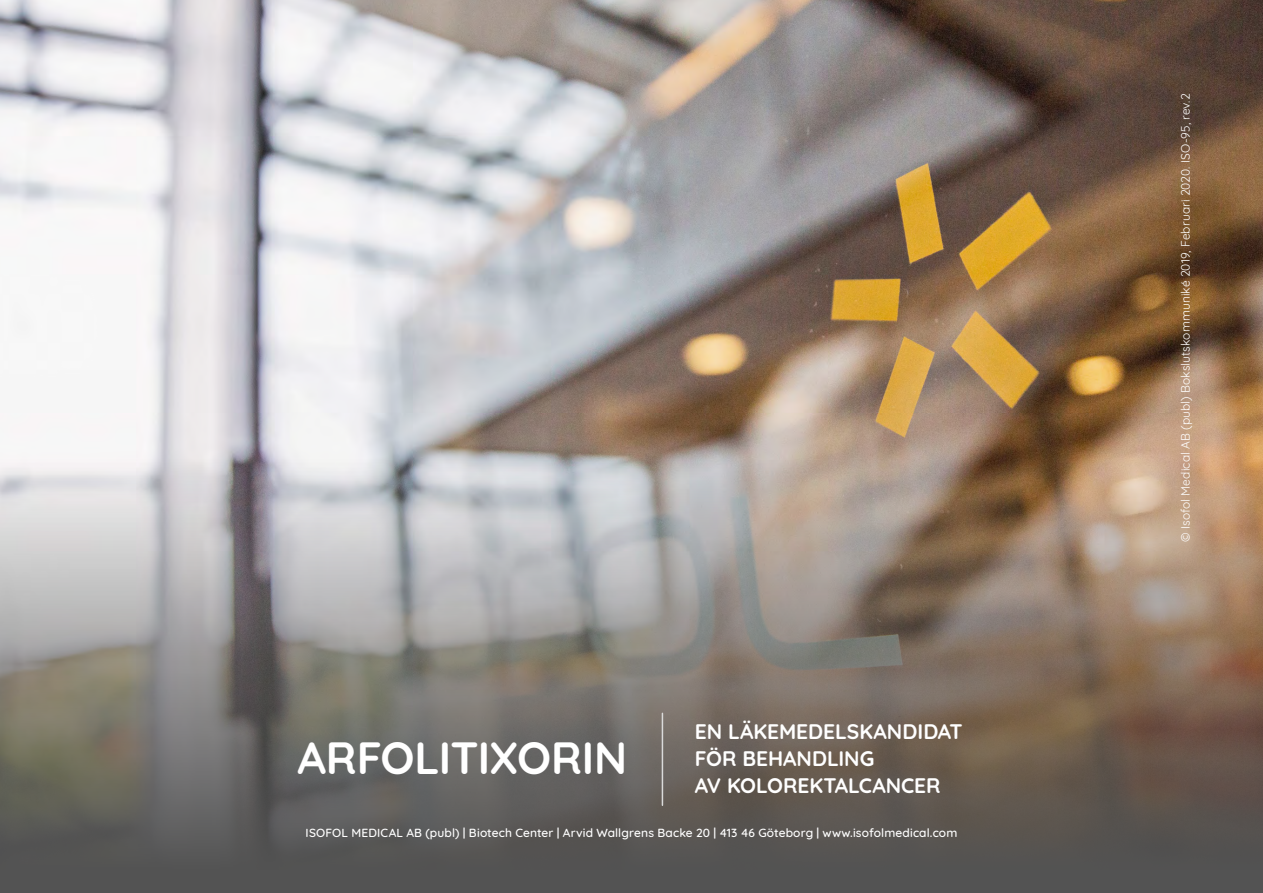
<style>
.page{position:relative;width:1263px;height:893px;background:#fff}
.page>*{position:absolute;margin:0;border:0;box-sizing:border-box;transform-origin:0 0}
.t1{font:700 45px "Quicksand";letter-spacing:-.015em;color:#fff}
.t2{font:700 21px/27px "Quicksand";letter-spacing:-.005em;color:#fff}
.t3{font:500 12px "Quicksand";letter-spacing:.01em;color:#fff}
.t4{font:12px "Quicksand";letter-spacing:.01em;color:#fff}
</style>
<div class="page">
<img style="left:0;top:0;width:1263px;height:371px">
<img style="left:0;top:371px;width:1263px;height:522px">
<hr style="left:662px;top:713px;width:1px;height:92px;background:#dadada">
<h1 class="t1" style="left:298px;top:721px;width:331px">ARFOLITIXORIN</h1>
<h2 class="t2" style="left:695px;top:716px;width:269px">EN LÄKEMEDELSKANDIDAT<br>FÖR BEHANDLING<br>AV KOLOREKTALCANCER</h2>
<p class="t3" style="left:306px;top:823px;width:653px">ISOFOL MEDICAL AB (publ) | Biotech Center | Arvid Wallgrens Backe 20 | 413 46 Göteborg | www.isofolmedical.com</p>
<p class="t4" style="left:1176px;top:542px;width:450px;rotate:-90deg">© Isofol Medical AB (publ) Bokslutskommuniké 2019, Februari 2020. ISO-95, rev.2</p>
</div>
